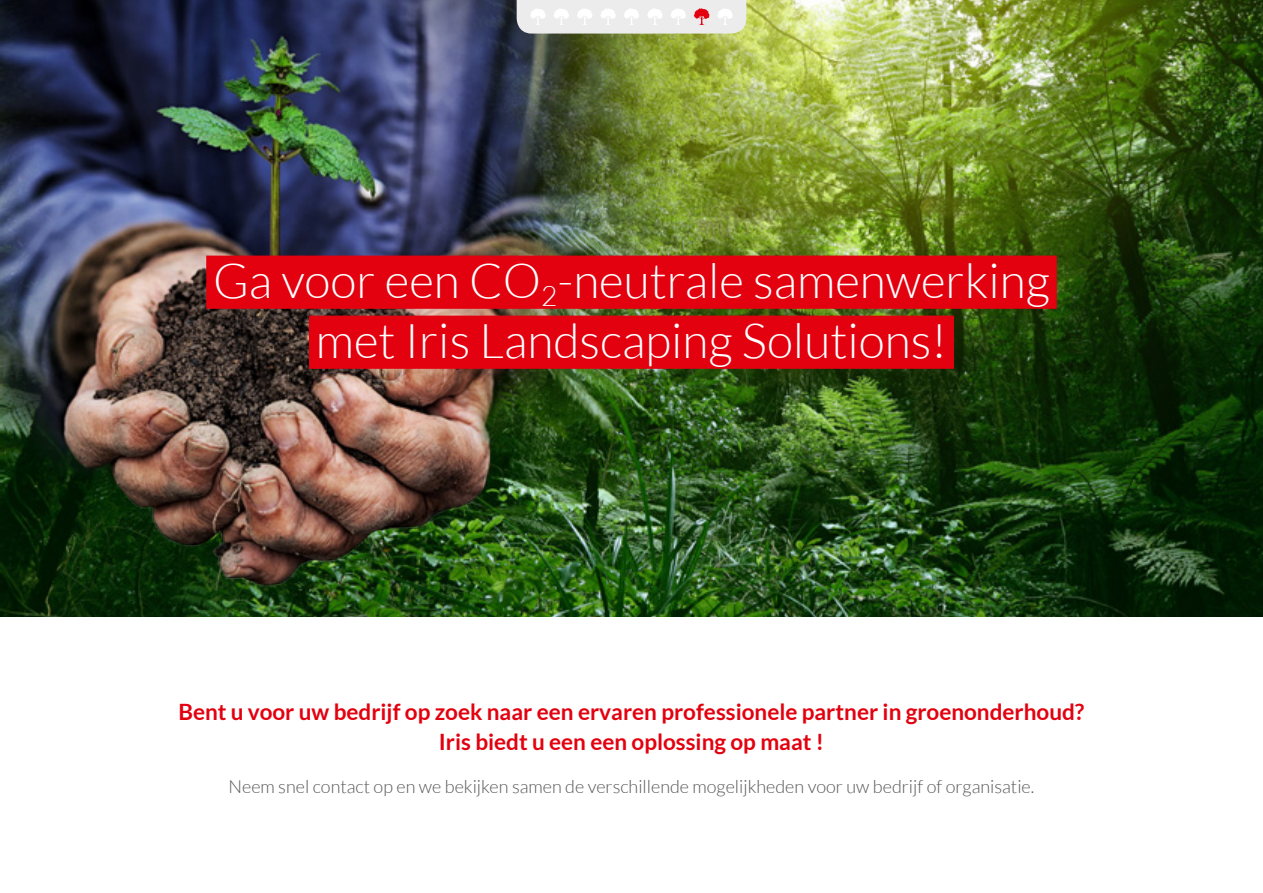
<style>
.page{position:relative;width:1263px;height:893px;background:#fff}
.page>*{position:absolute;margin:0;border:0;box-sizing:border-box;transform-origin:0 0}
.t1{font:300 48px "Lato";color:#fff}
.t2{font:700 22.5px/30px "Lato";color:#e3000f;text-align:center}
.t3{font:300 18px "Lato";color:#565656}
</style>
<div class="page">
<img style="left:827px;top:0;width:436px;height:617px">
<img style="left:0;top:0;width:827px;height:617px">
<div style="left:206px;top:256px;width:851px;height:53px;background:#e3000f"></div>
<div style="left:309px;top:316px;width:645px;height:53px;background:#e3000f"></div>
<svg style="left:517px;top:0;width:229px;height:34px"></svg>
<p class="t1" style="left:213px;top:255px;width:838px">Ga voor een CO<sub>2</sub>-neutrale samenwerking</p>
<p class="t1" style="left:316px;top:315px;width:632px">met Iris Landscaping Solutions!</p>
<p class="t2" style="left:178px;top:696px;width:907px">Bent u voor uw bedrijf op zoek naar een ervaren professionele partner in groenonderhoud?<br>Iris biedt u een een oplossing op maat !</p>
<p class="t3" style="left:228px;top:777px;width:807px">Neem snel contact op en we bekijken samen de verschillende mogelijkheden voor uw bedrijf of organisatie.</p>
</div>
